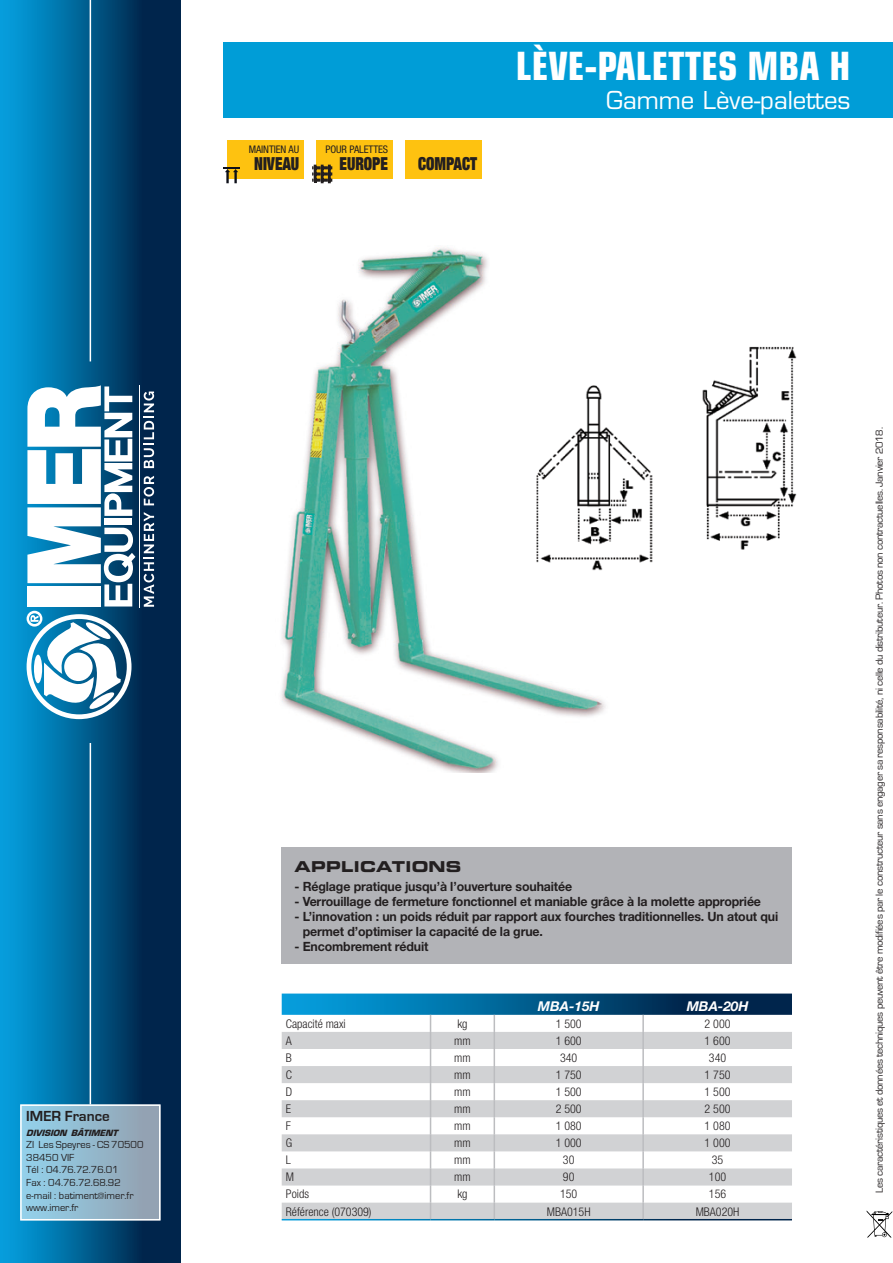
<style>
.page{position:relative;width:893px;height:1263px;background:#fff}
.page>*{position:absolute;margin:0;border:0;box-sizing:border-box;transform-origin:0 0}
.t1{font:700 condensed 39px "Eurostile LT Std";color:#fff}
.t2{font:24px "Eurostile LT Std";color:#fff}
.t3{font:900 condensed 18px "Helvetica Neue LT Std";color:#231f20;scale:.83 1}
.t4{font:15px "Eurostile LT Std Bold Ex 2";letter-spacing:.02em;color:#231f20}
.t5{font:700 15px "Eurostile";color:#231f20}
.t6{font:italic 700 13.5px "Helvetica Neue LT Std";color:#fff}
.t7{font:700 12.75px/15px "Helvetica Neue LT Std";letter-spacing:-.01em;color:#231f20}
.t8{font:300 condensed 12px "Helvetica Neue LT Std";color:#231f20}
.t9{font:10.5px "Eurostile";letter-spacing:-.02em;color:#231f20}
.t10{font:10.5px/12.6px "Eurostile";color:#231f20}
.t11{font:condensed 10.5px "Helvetica Neue LT Std";letter-spacing:-.01em;color:#231f20}
.t12{font:italic 700 8.4px "Eurostile LT Std";color:#231f20}
</style>
<div class="page">
<svg style="left:0;top:0;width:181px;height:1263px;background:#015a8b"></svg>
<div style="left:20px;top:1104px;width:141px;height:116px;background:linear-gradient(to right,#93d3ed,#939dad)"></div>
<div style="left:20px;top:1104px;width:141px;height:116px;border:2px solid #fff"></div>
<hr style="left:90px;top:743px;width:1px;height:361px;background:#fff">
<hr style="left:90px;top:0;width:1px;height:361px;background:#fff">
<svg style="left:27px;top:385px;width:108px;height:334px"></svg>
<hr style="left:139px;top:385px;width:1px;height:222px;background:#fff">
<svg style="left:144px;top:512px;width:10px;height:95px"></svg>
<svg style="left:144px;top:476px;width:10px;height:29px"></svg>
<svg style="left:144px;top:391px;width:10px;height:77px"></svg>
<svg style="left:867px;top:1211px;width:25px;height:26px"></svg>
<div style="left:223px;top:43px;width:670px;height:75px;background:#009dd7"></div>
<div style="left:282px;top:848px;width:510px;height:116px;background:#b2b3b7"></div>
<img style="left:281px;top:247px;width:325px;height:525px">
<img style="left:526px;top:341px;width:271px;height:238px">
<svg style="left:282px;top:993px;width:510px;height:226px"></svg>
<div style="left:227px;top:141px;width:77px;height:38px;background:#fec210"></div>
<div style="left:316px;top:141px;width:77px;height:38px;background:#fec210"></div>
<div style="left:405px;top:141px;width:77px;height:38px;background:#fec210"></div>
<svg style="left:223px;top:167px;width:17px;height:16px"></svg>
<svg style="left:312px;top:165px;width:20px;height:18px"></svg>
<p class="t5" style="left:26px;top:1108px;width:85px">IMER France</p>
<p class="t12" style="left:26px;top:1127px;width:93px">DIVISION BÂTIMENT</p>
<p class="t10" style="left:26px;top:1138px;width:119px">ZI Les Speyres - CS 70500<br>38450 VIF<br>Tél : 04.76.72.76.01<br>Fax : 04.76.72.68.92 e-mail : batiment@imer.fr www.imer.fr</p>
<p class="t11" style="left:249px;top:143px;width:52px">MAINTIEN AU</p>
<h3 class="t3" style="left:254px;top:152px;width:56px">NIVEAU</h3>
<p class="t11" style="left:326px;top:143px;width:64px">POUR PALETTES</p>
<h3 class="t3" style="left:339px;top:152px;width:60px">EUROPE</h3>
<h3 class="t3" style="left:418px;top:152px;width:72px">COMPACT</h3>
<h1 class="t1" style="left:516px;top:43px;width:336px">LÈVE-PALETTES MBA H</h1>
<h2 class="t2" style="left:606px;top:86px;width:246px">Gamme Lève-palettes</h2>
<p class="t4" style="left:294px;top:856px;width:169px">APPLICATIONS</p>
<p class="t7" style="left:294px;top:879px;width:279px">- Réglage pratique jusqu’à l’ouverture souhaitée</p>
<p class="t7" style="left:294px;top:894px;width:468px">- Verrouillage de fermeture fonctionnel et maniable grâce à la molette appropriée</p>
<p class="t7" style="left:303px;top:909px;width:477px;text-indent:-8px">- L’innovation : un poids réduit par rapport aux fourches traditionnelles. Un atout qui permet d’optimiser la capacité de la grue.</p>
<p class="t7" style="left:294px;top:939px;width:136px">- Encombrement réduit</p>
<p class="t6" style="left:538px;top:997px;width:63px">MBA-15H</p>
<p class="t6" style="left:687px;top:997px;width:63px">MBA-20H</p>
<p class="t8" style="left:286px;top:1016px;width:61px">Capacité maxi</p>
<p class="t8" style="left:457px;top:1016px;width:12px">kg</p>
<p class="t8" style="left:556px;top:1016px;width:27px">1 500</p>
<p class="t8" style="left:705px;top:1016px;width:27px">2 000</p>
<p class="t8" style="left:286px;top:1033px;width:7px">A</p>
<p class="t8" style="left:454px;top:1033px;width:18px">mm</p>
<p class="t8" style="left:556px;top:1033px;width:27px">1 600</p>
<p class="t8" style="left:705px;top:1033px;width:27px">1 600</p>
<p class="t8" style="left:286px;top:1051px;width:7px">B</p>
<p class="t8" style="left:454px;top:1051px;width:18px">mm</p>
<p class="t8" style="left:560px;top:1051px;width:19px">340</p>
<p class="t8" style="left:709px;top:1051px;width:19px">340</p>
<p class="t8" style="left:286px;top:1068px;width:8px">C</p>
<p class="t8" style="left:454px;top:1068px;width:18px">mm</p>
<p class="t8" style="left:556px;top:1068px;width:27px">1 750</p>
<p class="t8" style="left:705px;top:1068px;width:27px">1 750</p>
<p class="t8" style="left:286px;top:1085px;width:8px">D</p>
<p class="t8" style="left:454px;top:1085px;width:18px">mm</p>
<p class="t8" style="left:556px;top:1085px;width:27px">1 500</p>
<p class="t8" style="left:705px;top:1085px;width:27px">1 500</p>
<p class="t8" style="left:286px;top:1102px;width:7px">E</p>
<p class="t8" style="left:454px;top:1102px;width:18px">mm</p>
<p class="t8" style="left:556px;top:1102px;width:27px">2 500</p>
<p class="t8" style="left:705px;top:1102px;width:27px">2 500</p>
<p class="t8" style="left:286px;top:1119px;width:7px">F</p>
<p class="t8" style="left:454px;top:1119px;width:18px">mm</p>
<p class="t8" style="left:556px;top:1119px;width:27px">1 080</p>
<p class="t8" style="left:705px;top:1119px;width:27px">1 080</p>
<p class="t8" style="left:286px;top:1136px;width:8px">G</p>
<p class="t8" style="left:454px;top:1136px;width:18px">mm</p>
<p class="t8" style="left:556px;top:1136px;width:27px">1 000</p>
<p class="t8" style="left:705px;top:1136px;width:27px">1 000</p>
<p class="t8" style="left:286px;top:1153px;width:7px">L</p>
<p class="t8" style="left:454px;top:1153px;width:18px">mm</p>
<p class="t8" style="left:563px;top:1153px;width:13px">30</p>
<p class="t8" style="left:712px;top:1153px;width:13px">35</p>
<p class="t8" style="left:286px;top:1170px;width:10px">M</p>
<p class="t8" style="left:454px;top:1170px;width:18px">mm</p>
<p class="t8" style="left:563px;top:1170px;width:13px">90</p>
<p class="t8" style="left:709px;top:1170px;width:19px">100</p>
<p class="t8" style="left:286px;top:1187px;width:25px">Poids</p>
<p class="t8" style="left:457px;top:1187px;width:12px">kg</p>
<p class="t8" style="left:560px;top:1187px;width:19px">150</p>
<p class="t8" style="left:709px;top:1187px;width:19px">156</p>
<p class="t8" style="left:286px;top:1204px;width:87px">Référence (070309)</p>
<p class="t8" style="left:547px;top:1204px;width:45px">MBA015H</p>
<p class="t8" style="left:696px;top:1204px;width:45px">MBA020H</p>
<p class="t9" style="left:874px;top:1193px;width:767px;rotate:-90deg">Les caractéristiques et données techniques peuvent être modifiées par le constructeur sans engager sa responsabilité, ni celle du distributeur. Photos non contractuelles. Janvier 2018.</p>
</div>
